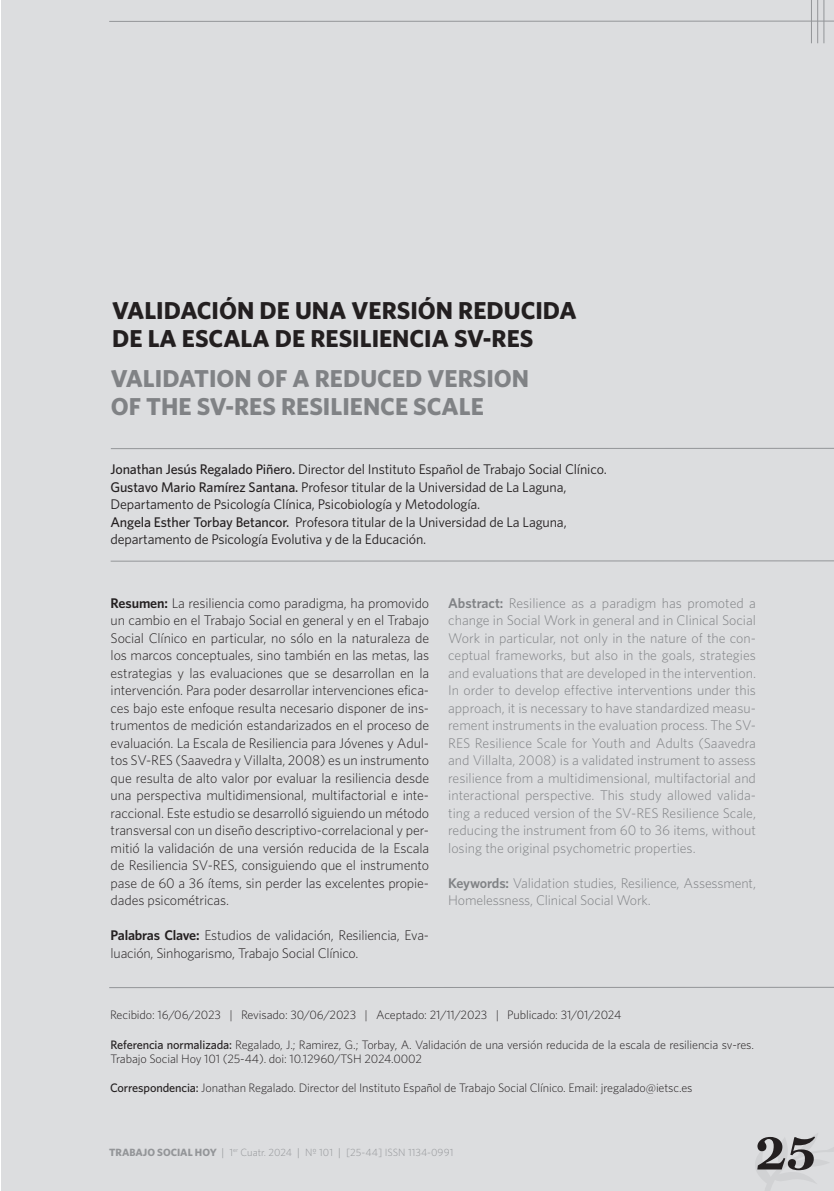
<style>
.page{position:relative;width:834px;height:1191px;background:#fff}
.page>*{position:absolute;margin:0;border:0;box-sizing:border-box;transform-origin:0 0}
.t1{font:700 52.5px "Miller Text";color:#231f20}
.t2{font:700 24.5px/28px "Whitney";color:#231f20}
.t3{font:700 24.5px/28px "Whitney";color:#808285}
.t4{font:300 14px/17.5px "Whitney";letter-spacing:-.015em;color:#231f20;text-align:justify}
.t5{font:300 14px/17.5px "Whitney";letter-spacing:-.01em;color:#808285;text-align:justify}
.t6{font:14px/17.5px "Whitney";letter-spacing:-.01em;color:#231f20}
.t7{font:300 12.25px/14px "Whitney";letter-spacing:-.01em;color:#231f20}
.t8{font:300 10.5px "Whitney";color:#939598}
.s1{font-weight:500}
.s2{font-weight:600}
.s3{font-weight:700}
.s4{font-family:"Miller Text";font-weight:400}
</style>
<div class="page">
<div style="left:2px;top:0;width:831px;height:1191px;background:#dcdddf"></div>
<hr style="left:111px;top:448px;width:722px;height:1px;background:#939598">
<hr style="left:111px;top:560px;width:722px;height:1px;background:#939598">
<hr style="left:109px;top:987px;width:724px;height:1px;background:#939598">
<svg style="left:755px;top:1133px;width:78px;height:58px"></svg>
<hr style="left:823px;top:0;width:1px;height:43px;background:#939598">
<hr style="left:811px;top:0;width:1px;height:43px;background:#939598">
<hr style="left:817px;top:0;width:1px;height:43px;background:#939598">
<hr style="left:109px;top:21px;width:724px;height:1px;background:#939598">
<h2 class="t2" style="left:112px;top:296px;width:466px">VALIDACIÓN DE UNA VERSIÓN REDUCIDA<br>DE LA ESCALA DE RESILIENCIA SV-RES</h2>
<h2 class="t3" style="left:111px;top:364px;width:420px">VALIDATION OF A REDUCED VERSION<br>OF THE SV-RES RESILIENCE SCALE</h2>
<p class="t6" style="left:110px;top:460px;width:498px"><span class="s1">Jonathan Jesús Regalado Piñero.</span> Director del Instituto Español de Trabajo Social Clínico.<br><span class="s1">Gustavo Mario Ramírez Santana.</span> Profesor titular de la Universidad de La Laguna, Departamento de Psicología Clínica, Psicobiología y Metodología.<br><span class="s1">Angela Esther Torbay Betancor.</span> Profesora titular de la Universidad de La Laguna, departamento de Psicología Evolutiva y de la Educación.</p>
<p class="t4" style="left:111px;top:593px;width:320px"><span class="s2">Resumen:</span> La resiliencia como paradigma, ha promovido un cambio en el Trabajo Social en general y en el Trabajo Social Clínico en particular, no sólo en la naturaleza de los marcos conceptuales, sino también en las metas, las estrategias y las evaluaciones que se desarrollan en la intervención. Para poder desarrollar intervenciones efica&shy;ces bajo este enfoque resulta necesario disponer de ins&shy;trumentos de medición estandarizados en el proceso de evaluación. La Escala de Resiliencia para Jóvenes y Adul&shy;tos SV-RES (Saavedra y Villalta, 2008) es un instrumento que resulta de alto valor por evaluar la resiliencia desde una perspectiva multidimensional, multifactorial e inte&shy;raccional. Este estudio se desarrolló siguiendo un método transversal con un diseño descriptivo-correlacional y per&shy;mitió la validación de una versión reducida de la Escala de Resiliencia SV-RES, consiguiendo que el instrumento pase de 60 a 36 ítems, sin perder las excelentes propie&shy;dades psicométricas.</p>
<p class="t4" style="left:111px;top:926px;width:320px"><span class="s2">Palabras Clave:</span> Estudios de validación, Resiliencia, Eva&shy;luación, Sinhogarismo, Trabajo Social Clínico.</p>
<p class="t5" style="left:448px;top:593px;width:309px"><span class="s2">Abstract:</span> Resilience as a paradigm has promoted a change in Social Work in general and in Clinical Social Work in particular, not only in the nature of the con&shy;ceptual frameworks, but also in the goals, strategies and evaluations that are developed in the intervention.<br>In order to develop effective interventions under this approach, it is necessary to have standardized measu&shy;rement instruments in the evaluation process. The SV-RES Resilience Scale for Youth and Adults (Saavedra and Villalta, 2008) is a validated instrument to assess resilience from a multidimensional, multifactorial and interactional perspective. This study allowed valida&shy;ting a reduced version of the SV-RES Resilience Scale, reducing the instrument from 60 to 36 items, without losing the original psychometric properties.</p>
<p class="t5" style="left:448px;top:873px;width:309px"><span class="s2">Keywords:</span> Validation studies, Resilience, Assessment,<br>Homelessness, Clinical Social Work.</p>
<p class="t7" style="left:110px;top:1007px;width:512px">Recibido: 16/06/2023 | Revisado: 30/06/2023 | Aceptado: 21/11/2023 | Publicado: 31/01/2024</p>
<p class="t7" style="left:110px;top:1037px;width:645px"><span class="s1">Referencia normalizada:</span> Regalado, J.; Ramirez, G.; Torbay, A. Validación de una versión reducida de la escala de resiliencia sv-res.<br>Trabajo Social Hoy 101 (25-44). doi: 10.12960/TSH 2024.0002</p>
<p class="t7" style="left:110px;top:1080px;width:584px"><span class="s1">Correspondencia:</span> Jonathan Regalado. Director del Instituto Español de Trabajo Social Clínico. Email: jregalado@ietsc.es</p>
<p class="t8" style="left:109px;top:1145px;width:345px"><span class="s3">TRABAJO SOCIAL HOY</span> <span class="s4">|</span> 1<sup>er</sup> Cuatr. 2024 <span class="s4">|</span> Nº 101 <span class="s4">|</span> [25-44] ISSN 1134-0991</p>
<h1 class="t1" style="left:754px;top:1120px;width:63px">25</h1>
<p class="t8" style="left:350px;top:1145px;width:97px">7-24] ISSN 1134-0991</p>
</div>
